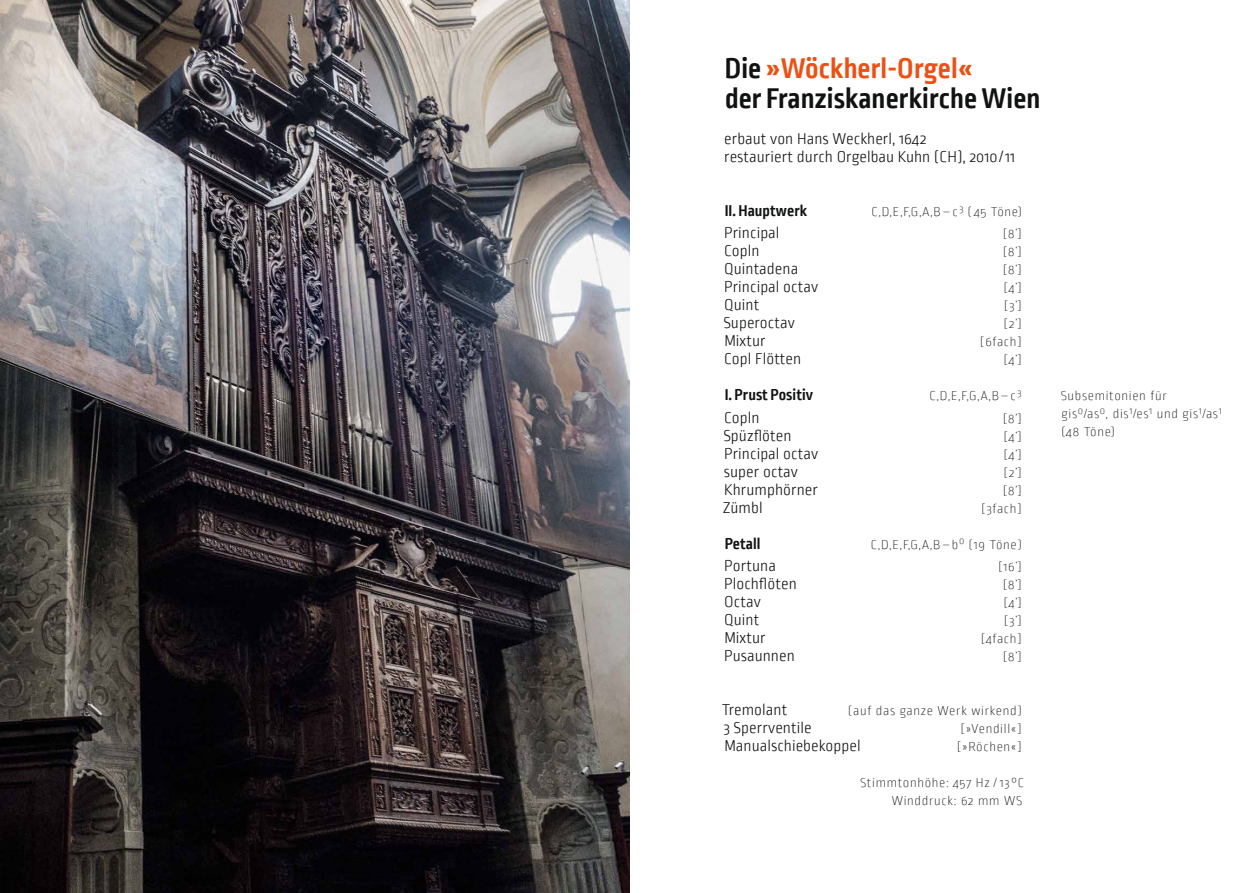
<style>
.page{position:relative;width:1259px;height:893px;background:#fff}
.page>*{position:absolute;margin:0;border:0;box-sizing:border-box;transform-origin:0 0}
.t1{font:700 30px/30px "Ropa Sans PTT";letter-spacing:.005em;color:#111212}
.t2{font:300 16.5px/18px "Ropa Sans PTT";letter-spacing:.005em;color:#111212}
.t3{font:700 16.5px "Ropa Sans PTT";letter-spacing:.005em;color:#111212}
.t4{font:200 13.5px/18px "Ropa Sans PTT";letter-spacing:.05em;color:#111212;text-align:right}
.s1{color:#ec5014}
</style>
<div class="page">
<img style="left:0;top:0;width:629px;height:893px">
<h1 class="t1" style="left:725px;top:55px;width:317px">Die <span class="s1">»Wöckherl-Orgel«<br></span>der Franziskanerkirche Wien</h1>
<p class="t2" style="left:724px;top:131px;width:292px">erbaut von Hans Weckherl, 1642<br>restauriert durch Orgelbau Kuhn (CH), 2010/11</p>
<p class="t3" style="left:724px;top:201px;width:84px">II. Hauptwerk</p>
<p class="t4" style="left:871px;top:204px;width:152px">C,D,E,F,G,A,B–c<sup>3</sup> ( 45 Töne)</p>
<p class="t2" style="left:724px;top:225px;width:57px">Principal</p>
<p class="t4" style="left:1003px;top:226px;width:20px">[8’]</p>
<p class="t2" style="left:724px;top:243px;width:37px">Copln</p>
<p class="t4" style="left:1003px;top:244px;width:20px">[8’]</p>
<p class="t2" style="left:724px;top:261px;width:75px">Quintadena</p>
<p class="t4" style="left:1003px;top:262px;width:20px">[8’]</p>
<p class="t2" style="left:724px;top:279px;width:95px">Principal octav</p>
<p class="t4" style="left:1004px;top:280px;width:19px">[4’]</p>
<p class="t2" style="left:724px;top:297px;width:37px">Quint</p>
<p class="t4" style="left:1004px;top:298px;width:19px">[3’]</p>
<p class="t2" style="left:723px;top:315px;width:73px">Superoctav</p>
<p class="t4" style="left:1004px;top:316px;width:19px">[2’]</p>
<p class="t2" style="left:724px;top:333px;width:43px">Mixtur</p>
<p class="t4" style="left:980px;top:334px;width:43px">[6fach]</p>
<p class="t2" style="left:724px;top:351px;width:79px">Copl Flötten</p>
<p class="t4" style="left:1004px;top:352px;width:19px">[4’]</p>
<p class="t3" style="left:724px;top:386px;width:90px">I. Prust Positiv</p>
<p class="t4" style="left:929px;top:388px;width:93px">C,D,E,F,G,A,B–c<sup>3</sup></p>
<p class="t2" style="left:724px;top:409px;width:37px">Copln</p>
<p class="t4" style="left:1003px;top:410px;width:20px">[8’]</p>
<p class="t2" style="left:723px;top:427px;width:70px">Spüzflöten</p>
<p class="t4" style="left:1004px;top:428px;width:19px">[4’]</p>
<p class="t2" style="left:724px;top:445px;width:95px">Principal octav</p>
<p class="t4" style="left:1004px;top:446px;width:19px">[4’]</p>
<p class="t2" style="left:724px;top:463px;width:76px">super octav</p>
<p class="t4" style="left:1004px;top:464px;width:19px">[2’]</p>
<p class="t2" style="left:724px;top:481px;width:95px">Khrumphörner</p>
<p class="t4" style="left:1003px;top:482px;width:20px">[8’]</p>
<p class="t2" style="left:723px;top:499px;width:41px">Zümbl</p>
<p class="t4" style="left:981px;top:500px;width:41px">[3fach]</p>
<p class="t3" style="left:724px;top:534px;width:37px">Petall</p>
<p class="t4" style="left:871px;top:536px;width:152px">C,D,E,F,G,A,B–b<sup>0</sup> (19 Töne)</p>
<p class="t2" style="left:724px;top:557px;width:53px">Portuna</p>
<p class="t4" style="left:998px;top:558px;width:25px">[16’]</p>
<p class="t2" style="left:724px;top:575px;width:74px">Plochflöten</p>
<p class="t4" style="left:1003px;top:576px;width:20px">[8’]</p>
<p class="t2" style="left:724px;top:593px;width:38px">Octav</p>
<p class="t4" style="left:1004px;top:594px;width:19px">[4’]</p>
<p class="t2" style="left:724px;top:611px;width:37px">Quint</p>
<p class="t4" style="left:1004px;top:612px;width:19px">[3’]</p>
<p class="t2" style="left:724px;top:629px;width:43px">Mixtur</p>
<p class="t4" style="left:981px;top:630px;width:42px">[4fach]</p>
<p class="t2" style="left:724px;top:647px;width:72px">Pusaunnen</p>
<p class="t4" style="left:1003px;top:648px;width:20px">[8’]</p>
<p class="t2" style="left:722px;top:701px;width:67px">Tremolant</p>
<p class="t4" style="left:848px;top:702px;width:175px">(auf das ganze Werk wirkend)</p>
<p class="t2" style="left:723px;top:719px;width:89px">3 Sperrventile</p>
<p class="t4" style="left:960px;top:720px;width:62px">[»Vendill«]</p>
<p class="t2" style="left:724px;top:737px;width:138px">Manualschiebekoppel</p>
<p class="t4" style="left:957px;top:738px;width:66px">[»Röchen«]</p>
<p class="t4" style="left:860px;top:774px;width:165px">Stimmtonhöhe: 457 Hz / 13°C<br>Winddruck: 62 mm WS</p>
<p class="t4" style="left:1061px;top:388px;width:162px;text-align:left">Subsemitonien für<br>gis<sup>0</sup>/as<sup>0</sup>, dis<sup>1</sup>/es<sup>1</sup> und gis<sup>1</sup>/as<sup>1 </sup>(48 Töne)</p>
</div>
